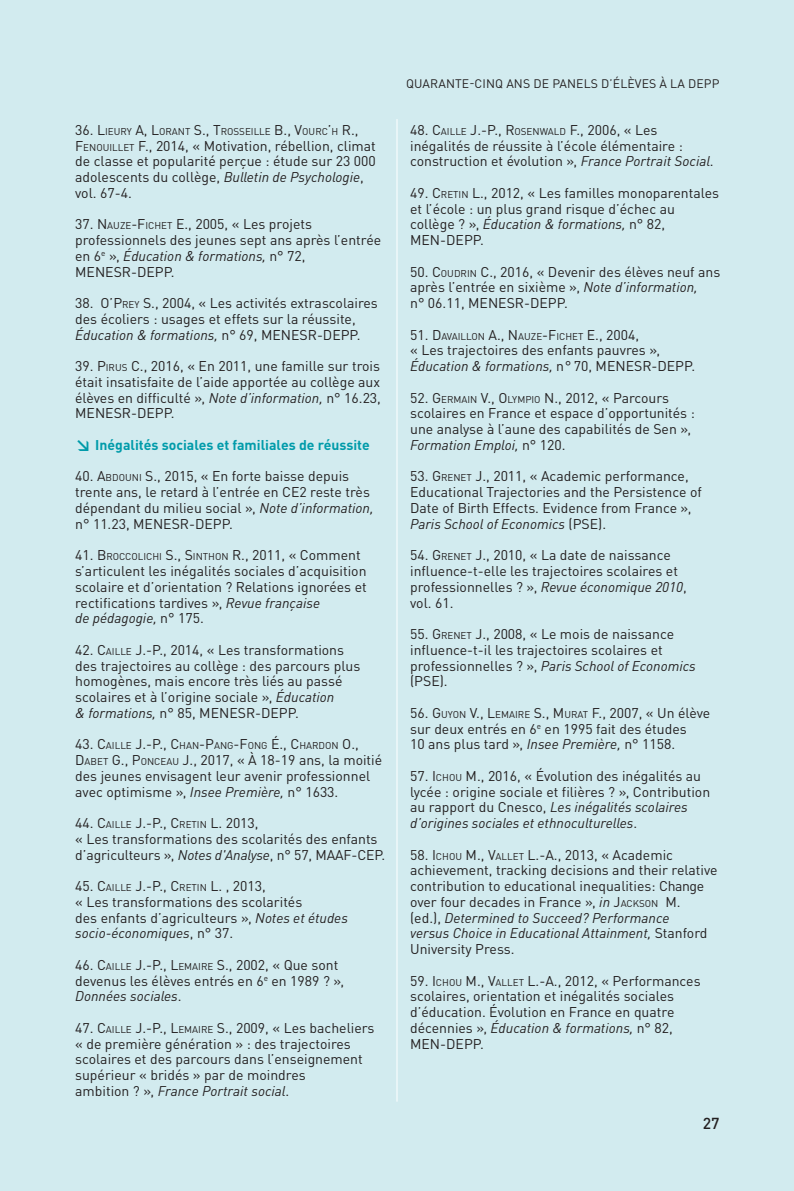
<style>
.page{position:relative;width:794px;height:1191px;background:#d2ebef}
.page>*{position:absolute;margin:0;border:0;box-sizing:border-box;transform-origin:0 0}
.t1{font:500 15.75px "DINOT";color:#231f20}
.t2{font:14px/15.8px "DINOT";color:#231f20}
.Courant{font:700 14px "DINOT";color:#009baa}
.Titre_courant__droit{font:12.25px "DINOT";letter-spacing:.01em;color:#231f20}
.t3{font:9.8px "DINOT";color:#231f20}
.s1{font-size:14px}
.s2{font-style:inherit}
.s3{font-size:9.8px}
.s4{font-style:italic}
.s5{font-size:15.75px}
</style>
<div class="page">
<hr style="left:396px;top:119px;width:1px;height:982px;background:#fff">
<p class="t3" style="left:75px;top:125px;width:285px"><span class="s1">36.</span> <span class="s1">L</span>IEURY <span class="s1">A, L</span>ORANT <span class="s1">S., T</span>ROSSEILLE <span class="s1">B., V</span>OURC<span class="s1">’</span>H <span class="s1">R.,</span></p>
<p class="t2" style="left:75px;top:137px;width:302px"><span class="s2">F</span><span class="s3">ENOUILLET</span> <span class="s2">F</span>., 2014, « Motivation, rébellion, climat de classe et popularité perçue : étude sur 23 000 adolescents du collège, <span class="s4">Bulletin de Psychologie</span>, vol. 67-4.</p>
<p class="t2" style="left:75px;top:216px;width:307px">37. <span class="s2">N</span><span class="s3">AUZE</span><span class="s2">-F</span><span class="s3">ICHET</span> E., 2005, « Les projets professionnels des jeunes sept ans après l’entrée en 6<sup>e</sup> », <span class="s4">Éducation &amp; formations,</span> n° 72, MENESR-DEPP.</p>
<p class="t2" style="left:75px;top:295px;width:304px">38. <span class="s2">O’P</span> <span class="s3">REY</span> <span class="s2">S.</span>, 2004, « Les activités extrascolaires des écoliers : usages et effets sur la réussite,<br><span class="s4">Éducation &amp; formations,</span> n° 69, MENESR-DEPP.</p>
<p class="t2" style="left:75px;top:358px;width:307px;text-align:justify">39. <span class="s2">P</span><span class="s3">IRUS</span> <span class="s2">C</span>., 2016, « En 2011, une famille sur trois était insatisfaite de l’aide apportée au collège aux élèves en difficulté », <span class="s4">Note d’information,</span> n° 16.23, MENESR-DEPP.</p>
<p class="Courant" style="left:75px;top:436px;width:296px"><span class="s5">↘</span> Inégalités sociales et familiales de réussite</p>
<p class="t2" style="left:75px;top:468px;width:300px">40. <span class="s2">A</span><span class="s3">BDOUNI</span> <span class="s2">S.</span>, 2015, « En forte baisse depuis trente ans, le retard à l’entrée en CE2 reste très dépendant du milieu social », <span class="s4">Note d’information, </span>n° 11.23, MENESR-DEPP.</p>
<p class="t2" style="left:75px;top:547px;width:293px">41. <span class="s2">B</span><span class="s3">ROCCOLICHI</span> <span class="s2">S., S</span><span class="s3">INTHON</span> <span class="s2">R</span>., 2011, « Comment s’articulent les inégalités sociales d’acquisition scolaire et d’orientation ? Relations ignorées et rectifications tardives », <span class="s4">Revue française<br>de pédagogie,</span> n° 175.</p>
<p class="t2" style="left:75px;top:641px;width:286px">42. <span class="s2">C</span><span class="s3">AILLE</span> <span class="s2">J.-P.,</span> 2014, « Les transformations des trajectoires au collège : des parcours plus homogènes, mais encore très liés au passé scolaires et à l’origine sociale », <span class="s4">Éducation<br>&amp; formations,</span> n° 85, MENESR-DEPP.</p>
<p class="t3" style="left:75px;top:739px;width:285px"><span class="s1">43.</span> <span class="s1">C</span>AILLE <span class="s1">J.-P., C</span> HAN<span class="s1">-P</span>ANG<span class="s1">-F</span>ONG <span class="s1">É., C</span> HARDON <span class="s1">O.,</span></p>
<p class="t2" style="left:75px;top:752px;width:308px"><span class="s2">D</span><span class="s3">ABET</span> <span class="s2">G</span>., <span class="s2">P</span><span class="s3">ONCEAU</span> <span class="s2">J.,</span> 2017, « À 18-19 ans, la moitié des jeunes envisagent leur avenir professionnel avec optimisme », <span class="s4">Insee Première,</span> n° 1633.</p>
<p class="t2" style="left:75px;top:815px;width:312px">44. <span class="s2">C</span><span class="s3">AILLE</span> <span class="s2">J.-P., C</span> <span class="s3">RETIN</span> <span class="s2">L. 2013,<br></span>« Les transformations des scolarités des enfants d’agriculteurs », <span class="s4">Notes d'Analyse</span>, n° 57, MAAF-CEP.</p>
<p class="t2" style="left:75px;top:878px;width:274px">45. <span class="s2">C</span><span class="s3">AILLE</span> <span class="s2">J.-P., C</span> <span class="s3">RETIN</span> <span class="s2">L</span>. , 2013,<br>« Les transformations des scolarités<br>des enfants d’agriculteurs », <span class="s4">Notes et études socio-économiques</span>, n° 37.</p>
<p class="t2" style="left:75px;top:956px;width:270px">46. <span class="s2">C</span><span class="s3">AILLE</span> <span class="s2">J.-P., L</span><span class="s3">EMAIRE</span> <span class="s2">S.,</span> 2002, « Que sont devenus les élèves entrés en 6<sup>e</sup> en 1989 ? »,<br><span class="s4">Données sociales</span>.</p>
<p class="t2" style="left:75px;top:1019px;width:301px">47. <span class="s2">C</span><span class="s3">AILLE</span> <span class="s2">J.-P., L</span><span class="s3">EMAIRE</span> <span class="s2">S.,</span> 2009, « Les bacheliers « de première génération » : des trajectoires scolaires et des parcours dans l’enseignement supérieur « bridés » par de moindres<br>ambition ? », <span class="s4">France Portrait social</span>.</p>
<p class="Titre_courant__droit" style="left:406px;top:75px;width:315px">QUARANTE-CINQ ANS DE PANELS D’ÉLÈVES À LA DEPP</p>
<p class="t2" style="left:410px;top:122px;width:305px">48. <span class="s2">C</span><span class="s3">AILLE</span> <span class="s2">J.-P., R</span><span class="s3">OSENWALD</span> <span class="s2">F.</span>, 2006, « Les inégalités de réussite à l’école élémentaire : construction et évolution », <span class="s4">France Portrait Social</span>.</p>
<p class="t2" style="left:410px;top:185px;width:310px">49. <span class="s2">C</span> <span class="s3">RETIN</span> <span class="s2">L.,</span> 2012, « Les familles monoparentales et l’école : un plus grand risque d’échec au collège ? », <span class="s4">Éducation &amp; formations,</span> n° 82, MEN-DEPP.</p>
<p class="t2" style="left:410px;top:263px;width:312px">50. <span class="s2">C</span><span class="s3">OUDRIN</span> <span class="s2">C</span>., 2016, « Devenir des élèves neuf ans après l’entrée en sixième », <span class="s4">Note d’information,<br></span>n° 06.11, MENESR-DEPP.</p>
<p class="t3" style="left:410px;top:330px;width:230px"><span class="s1">51.</span> <span class="s1">D</span>AVAILLON <span class="s1">A., N</span>AUZE<span class="s1">-F</span>ICHET <span class="s1">E</span><span class="s1">., 2004,</span></p>
<p class="t2" style="left:410px;top:342px;width:286px">« Les trajectoires des enfants pauvres »,<br><span class="s4">Éducation &amp; formations,</span> n<span class="s4">°</span> 70, MENESR-DEPP.</p>
<p class="t2" style="left:410px;top:389px;width:286px">52. <span class="s2">G</span><span class="s3">ERMAIN</span> <span class="s2">V., O</span> <span class="s3">LYM PIO</span> <span class="s2">N</span> ., 2012, « Parcours scolaires en France et espace d’opportunités : une analyse à l’aune des capabilités de Sen », <span class="s4">Formation Emploi,</span> n° 120.</p>
<p class="t2" style="left:410px;top:468px;width:293px">53. <span class="s2">G</span><span class="s3">RENET</span> <span class="s2">J</span>., 2011, « Academic performance, Educational Trajectories and the Persistence of Date of Birth Effects. Evidence from France », <span class="s4">Paris School of Economics</span> (PSE).</p>
<p class="t2" style="left:410px;top:547px;width:278px">54. <span class="s2">G</span><span class="s3">RENET</span> <span class="s2">J.</span>, 2010, « La date de naissance influence-t-elle les trajectoires scolaires et professionnelles ? », <span class="s4">Revue économique 2010</span>, vol. 61.</p>
<p class="t2" style="left:410px;top:626px;width:287px">55. <span class="s2">G</span><span class="s3">RENET</span> <span class="s2">J</span>., 2008, « Le mois de naissance influence-t-il les trajectoires scolaires et professionnelles ? », <span class="s4">Paris School of Economics </span>(PSE).</p>
<p class="t2" style="left:410px;top:704px;width:302px">56. <span class="s2">G</span><span class="s3">UYON</span> <span class="s2">V., L</span><span class="s3">EMAIRE</span> <span class="s2">S., M</span><span class="s3">URAT</span> <span class="s2">F.</span>, 2007, « Un élève sur deux entrés en 6<sup>e</sup> en 1995 fait des études<br>10 ans plus tard », <span class="s4">Insee Première,</span> n° 1158.</p>
<p class="t2" style="left:410px;top:767px;width:301px">57. <span class="s2">I</span> <span class="s3">CHOU</span> <span class="s2">M.</span>, 2016, « Évolution des inégalités au lycée : origine sociale et filières ? », Contribution au rapport du Cnesco, <span class="s4">Les inégalités scolaires d’origines sociales et ethnoculturelles</span>.</p>
<p class="t2" style="left:410px;top:846px;width:309px">58. <span class="s2">I</span> <span class="s3">CHOU</span> <span class="s2">M., V</span><span class="s3">ALLET</span> <span class="s2">L.-A</span>., 2013, « Academic achievement, tracking decisions and their relative contribution to educational inequalities: Change over four decades in France », <span class="s4">in</span> <span class="s2">J</span><span class="s3">ACKSON</span> M.<br>(ed.), <span class="s4">Determined to Succeed? Performance<br>versus Choice in Educational Attainment,</span> Stanford University Press.</p>
<p class="t2" style="left:410px;top:972px;width:292px">59. <span class="s2">I</span> <span class="s3">CHOU</span> <span class="s2">M., V</span><span class="s3">ALLET</span> <span class="s2">L.-A</span>., 2012, « Performances scolaires, orientation et inégalités sociales d’éducation. Évolution en France en quatre décennies », <span class="s4">Éducation &amp; formations,</span> n° 82, MEN-DEPP.</p>
<p class="t1" style="left:703px;top:1112px;width:18px">27</p>
</div>
